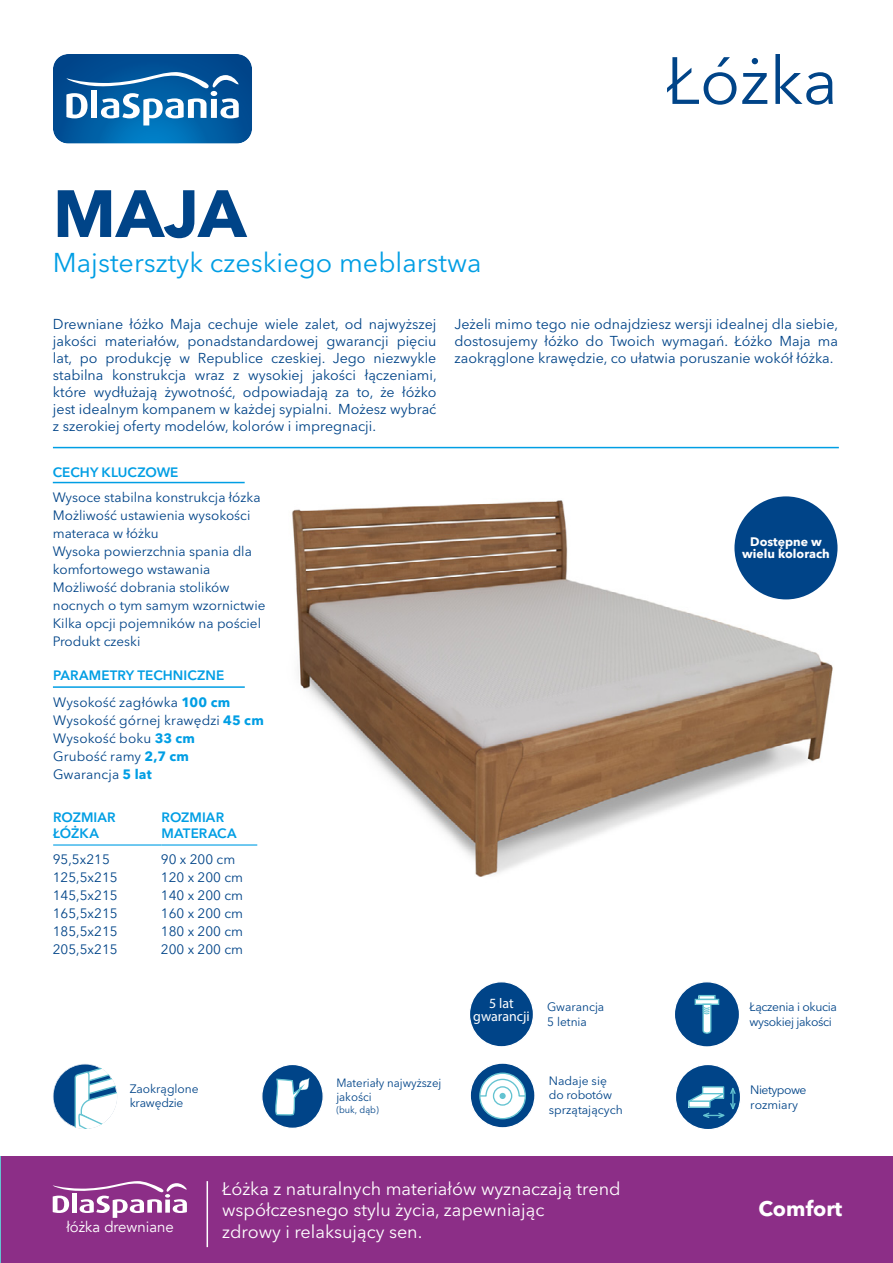
<style>
.page{position:relative;width:893px;height:1263px;background:#fff}
.page>*{position:absolute;margin:0;border:0;box-sizing:border-box;transform-origin:0 0}
.t1{font:66px "Avenir Next LT Pro";color:#048}
.t2{font:700 66px "Avenir Next LT Pro";color:#048}
.t3{font:27px "Avenir Next LT Pro";color:#009ee4}
.t4{font:700 21px "Avenir Next LT Pro";color:#fff}
.t5{font:18px/21.6px "Avenir Next LT Pro";color:#fff}
.t6{font:15px "Avenir";color:#fff}
.t7{font:14.25px/17.1px "Avenir Next LT Pro";color:#048;text-align:justify}
.t8{font:14.1px/12.1px "Myriad Pro";color:#fff;text-align:center}
.t9{font:13.5px/18px "Avenir Next LT Pro";color:#048}
.t10{font:600 13.5px/16.2px "Avenir Next LT Pro";letter-spacing:.005em;color:#009ee4}
.t11{font:700 12.3px/12px "Avenir Next LT Pro";color:#fff;text-align:center}
.t12{font:12.15px/14.5px "Avenir Next LT Pro";letter-spacing:-.015em;color:#048}
.t13{font:12.15px/14.5px "Avenir Next LT Pro";letter-spacing:-.04em;color:#048}
.t14{font:12px/14.5px "Avenir Next LT Pro";color:#048}
.t15{font:11.85px/14.2px "Avenir Next LT Pro";color:#048;scale:.96 1}
.t16{font:9.45px "Avenir Next LT Pro";color:#048;scale:.96 1}
.s1{font-weight:400;color:#048}
.s2{font-weight:700}
.s3{font-weight:700;color:#009ee4}
</style>
<div class="page">
<img style="left:222px;top:481px;width:616px;height:396px">
<svg style="left:53px;top:54px;width:199px;height:90px;background:#2b73ad"></svg>
<div style="left:1px;top:1157px;width:892px;height:106px;background:#8c2e87"></div>
<div style="left:734px;top:496px;width:103px;height:103px;background:#048;border-radius:50%"></div>
<hr style="left:53px;top:844px;width:109px;height:1px;background:#009ee4">
<hr style="left:162px;top:844px;width:95px;height:1px;background:#009ee4">
<hr style="left:53px;top:447px;width:786px;height:1px;background:#009ee4">
<hr style="left:207px;top:1181px;width:1px;height:66px;background:#fff">
<hr style="left:53px;top:686px;width:192px;height:2px;background:#009ee4">
<hr style="left:53px;top:482px;width:192px;height:1px;background:#009ee4">
<div style="left:470px;top:982px;width:63px;height:65px;background:#048;border-radius:50%"></div>
<div style="left:470px;top:981px;width:64px;height:66px;border:1px solid #fff;border-radius:50%"></div>
<div style="left:262px;top:1064px;width:61px;height:64px;background:#048;border-radius:50%"></div>
<div style="left:261px;top:1064px;width:63px;height:65px;border:1px solid #fff;border-radius:50%"></div>
<svg style="left:273px;top:1064px;width:36px;height:52px"></svg>
<svg style="left:676px;top:982px;width:63px;height:65px"></svg>
<div style="left:675px;top:1064px;width:66px;height:66px;background:#048;border-radius:50%"></div>
<div style="left:675px;top:1064px;width:66px;height:66px;border:1px solid #fff;border-radius:50%"></div>
<svg style="left:684px;top:1086px;width:53px;height:33px"></svg>
<div style="left:53px;top:1064px;width:64px;height:65px;background:#048;border-radius:50%"></div>
<svg style="left:74px;top:1064px;width:43px;height:65px"></svg>
<svg style="left:470px;top:1063px;width:65px;height:65px"></svg>
<div style="left:470px;top:1062px;width:66px;height:66px;border:1px solid #fff;border-radius:50%"></div>
<div style="left:480px;top:1073px;width:45px;height:46px;background:#fff;border-radius:50%"></div>
<div style="left:479px;top:1072px;width:47px;height:47px;border:1px solid #63c3d1;border-radius:50%"></div>
<div style="left:499px;top:1093px;width:7px;height:6px;background:#63c3d1;border-radius:50%"></div>
<svg style="left:478px;top:1078px;width:49px;height:19px"></svg>
<div style="left:493px;top:1086px;width:19px;height:20px;border:1px solid #63c3d1;border-radius:50%"></div>
<svg style="left:53px;top:1181px;width:134px;height:37px"></svg>
<h1 class="t2" style="left:53px;top:186px;width:195px">MAJA</h1>
<h2 class="t3" style="left:53px;top:252px;width:430px">Majstersztyk czeskiego meblarstwa</h2>
<h1 class="t1" style="left:666px;top:53px;width:173px">Łóżka</h1>
<p class="t7" style="left:53px;top:316px;width:385px">Drewniane łóżko Maja cechuje wiele zalet, od najwyższej jakości materiałów, ponadstandardowej gwarancji pięciu lat, po produkcję w Republice czeskiej. Jego niezwykle stabilna konstrukcja wraz z wysokiej jakości łączeniami, które wydłużają żywotność, odpowiadają za to, że łóżko jest idealnym kompanem w każdej sypialni. Możesz wybrać z szerokiej oferty modelów, kolorów i impregnacji.</p>
<p class="t7" style="left:454px;top:316px;width:385px">Jeżeli mimo tego nie odnajdziesz wersji idealnej dla siebie, dostosujemy łóżko do Twoich wymagań. Łóżko Maja ma zaokrąglone krawędzie, co ułatwia poruszanie wokół łóżka.</p>
<p class="t10" style="left:53px;top:464px;width:127px">CECHY KLUCZOWE</p>
<p class="t9" style="left:53px;top:490px;width:214px">Wysoce stabilna konstrukcja łózka<br>Możliwość ustawienia wysokości materaca w łóżku<br>Wysoka powierzchnia spania dla komfortowego wstawania<br>Możliwość dobrania stolików nocnych o tym samym wzornictwie<br>Kilka opcji pojemników na pościel<br>Produkt czeski</p>
<p class="t10" style="left:53px;top:662px;width:179px;line-height:27px">PARAMETRY TECHNICZNE<br><span class="s1">Wysokość zagłówka</span> <span class="s2">100 cm</span></p>
<p class="t9" style="left:53px;top:713px;width:212px">Wysokość górnej krawędzi <span class="s3">45 cm<br></span>Wysokość boku <span class="s3">33 cm<br></span>Grubość ramy <span class="s3">2,7 cm<br></span>Gwarancja <span class="s3">5 lat</span></p>
<p class="t10" style="left:53px;top:809px;width:64px">ROZMIAR<br>ŁÓŻKA</p>
<p class="t10" style="left:162px;top:809px;width:76px">ROZMIAR<br>MATERACA</p>
<p class="t9" style="left:53px;top:852px;width:59px">95,5x215</p>
<p class="t9" style="left:161px;top:852px;width:76px">90 x 200 cm</p>
<p class="t9" style="left:53px;top:870px;width:66px">125,5x215</p>
<p class="t9" style="left:161px;top:870px;width:84px">120 x 200 cm</p>
<p class="t9" style="left:53px;top:888px;width:66px">145,5x215</p>
<p class="t9" style="left:161px;top:888px;width:84px">140 x 200 cm</p>
<p class="t9" style="left:53px;top:906px;width:66px">165,5x215</p>
<p class="t9" style="left:161px;top:906px;width:84px">160 x 200 cm</p>
<p class="t9" style="left:53px;top:924px;width:66px">185,5x215</p>
<p class="t9" style="left:161px;top:924px;width:84px">180 x 200 cm</p>
<p class="t9" style="left:53px;top:942px;width:66px">205,5x215</p>
<p class="t9" style="left:161px;top:942px;width:84px">200 x 200 cm</p>
<p class="t8" style="left:473px;top:999px;width:58px">5 lat gwarancji</p>
<p class="t12" style="left:547px;top:1000px;width:59px">Gwarancja<br>5 letnia</p>
<p class="t12" style="left:130px;top:1082px;width:71px">Zaokrąglone krawędzie</p>
<p class="t14" style="left:549px;top:1074px;width:75px">Nadaje się do robotów sprzątających</p>
<p class="t15" style="left:336px;top:1077px;width:111px">Materiały najwyższej jakości</p>
<p class="t16" style="left:336px;top:1106px;width:46px">(buk, dąb)</p>
<p class="t6" style="left:66px;top:1218px;width:109px">łóżka drewniane</p>
<p class="t5" style="left:222px;top:1179px;width:400px">Łóżka z naturalnych materiałów wyznaczają trend współczesnego stylu życia, zapewniając<br>zdrowy i relaksujący sen.</p>
<p class="t11" style="left:742px;top:536px;width:89px">Dostępne w wielu kolorach</p>
<p class="t12" style="left:749px;top:1001px;width:89px">Łączenia i okucia wysokiej jakości</p>
<p class="t13" style="left:750px;top:1084px;width:58px">Nietypowe rozmiary</p>
<h3 class="t4" style="left:759px;top:1199px;width:85px">Comfort</h3>
</div>
